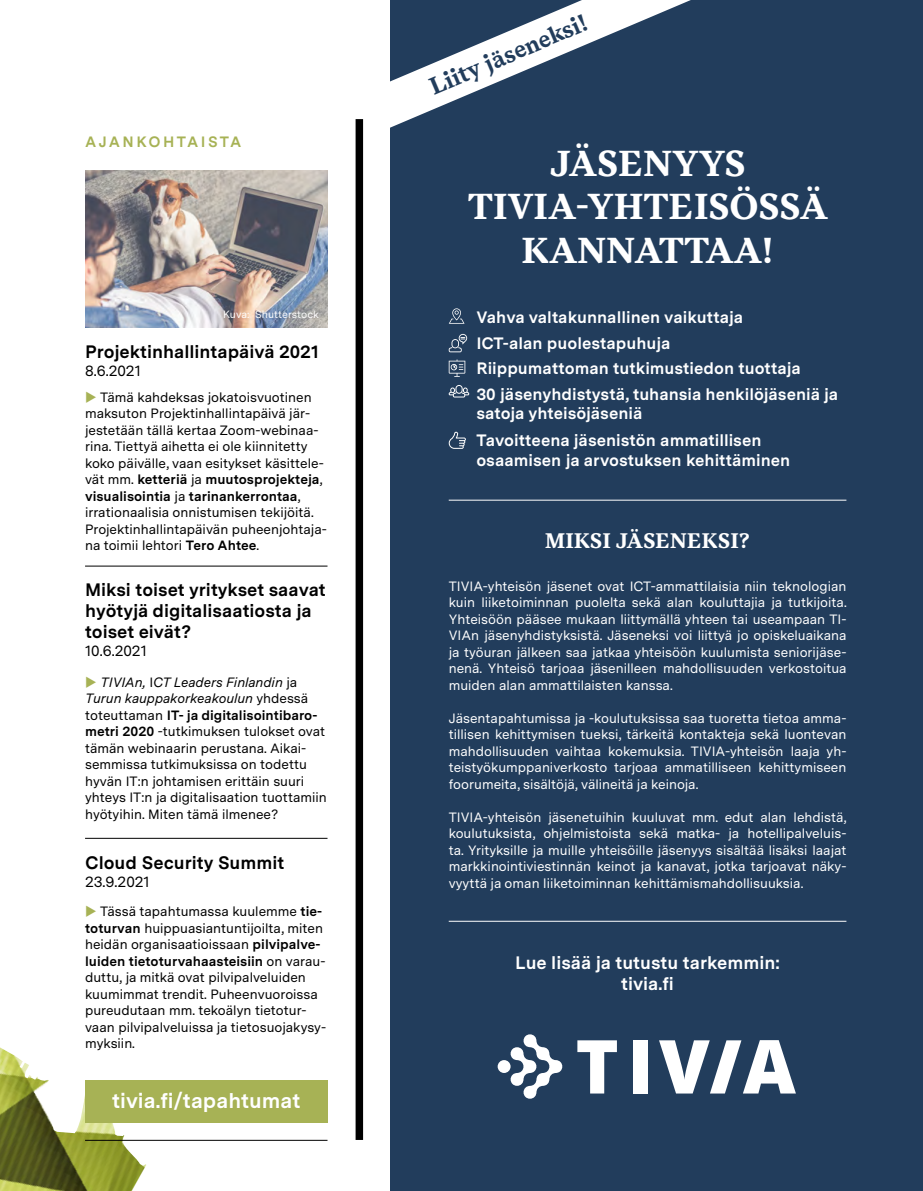
<style>
.page{position:relative;width:923px;height:1191px;background:#fff}
.page>*{position:absolute;margin:0;border:0;box-sizing:border-box;transform-origin:0 0}
.t1{font:700 36px/43.2px "Messina Serif";letter-spacing:.01em;color:#fff;text-align:center}
.t2{font:700 24px "Messina Serif";color:#223d5c}
.t3{font:700 21px "Messina Sans";color:#fff}
.t4{font:700 21px "Messina Serif";letter-spacing:.01em;color:#fff}
.t5{font:700 18px/21px "Messina Sans";color:#000}
.t6{font:700 18px/21.6px "Messina Sans";color:#fff;text-align:center}
.t7{font:700 16.5px/25.5px "Messina Sans";color:#fff}
.t8{font:15px "Messina Sans";color:#000}
.t9{font:700 15px "Messina Sans";letter-spacing:.16em;color:#a7b255}
.t10{font:13.5px/16.5px "Messina Sans";color:#fff;text-align:justify}
.t11{font:13.5px/16.5px "Messina Sans";color:#000}
.t12{font:10.5px "Messina Sans";color:#fff}
.s1{color:#a7b255}
.s2{font-weight:700}
.s3{font-style:italic}
</style>
<div class="page">
<img style="left:0;top:1047px;width:146px;height:144px">
<div style="left:391px;top:0;width:532px;height:1191px;background:#223d5c"></div>
<div style="left:355px;top:119px;width:8px;height:1021px;background:#000"></div>
<svg style="left:361px;top:0;width:330px;height:133px"></svg>
<svg style="left:449px;top:385px;width:20px;height:12px"></svg>
<svg style="left:449px;top:334px;width:18px;height:18px"></svg>
<svg style="left:449px;top:359px;width:16px;height:18px"></svg>
<svg style="left:449px;top:308px;width:15px;height:16px"></svg>
<svg style="left:449px;top:432px;width:17px;height:17px"></svg>
<hr style="left:449px;top:500px;width:397px;height:1px;background:#fff">
<hr style="left:449px;top:921px;width:397px;height:1px;background:#fff">
<hr style="left:85px;top:1140px;width:242px;height:1px;background:#000">
<svg style="left:577px;top:1040px;width:40px;height:53px"></svg>
<div style="left:633px;top:1040px;width:14px;height:53px;background:#fff"></div>
<svg style="left:659px;top:1040px;width:137px;height:53px"></svg>
<svg style="left:497px;top:1034px;width:66px;height:65px"></svg>
<hr style="left:85px;top:566px;width:242px;height:1px;background:#000">
<hr style="left:85px;top:838px;width:242px;height:1px;background:#000">
<div style="left:85px;top:1080px;width:242px;height:43px;background:#a7b255"></div>
<img style="left:85px;top:170px;width:242px;height:157px">
<p class="t9" style="left:85px;top:131px;width:158px">AJANKOHTAISTA</p>
<p class="t12" style="left:223px;top:307px;width:97px">Kuva: Shutterstock</p>
<h3 class="t5" style="left:85px;top:340px;width:235px">Projektinhallintapäivä 2021</h3>
<p class="t8" style="left:85px;top:360px;width:57px">8.6.2021</p>
<p class="t11" style="left:85px;top:388px;width:243px"><span class="s1">◆</span> Tämä kahdeksas jokatoisvuotinen maksuton Projektinhallintapäivä jär&shy;jestetään tällä kertaa Zoom-webinaa&shy;rina. Tiettyä aihetta ei ole kiinnitetty koko päivälle, vaan esitykset käsittele&shy;vät mm. <span class="s2">ketteriä</span> ja <span class="s2">muutosprojekteja</span>, <span class="s2">visualisointia</span> ja <span class="s2">tarinankerrontaa</span>, irrationaalisia onnistumisen tekijöitä.<br>Projektinhallintapäivän puheenjohtaja&shy;na toimii lehtori <span class="s2">Tero Ahtee</span>.</p>
<h3 class="t5" style="left:85px;top:578px;width:242px">Miksi toiset yritykset saavat hyötyjä digitalisaatiosta ja toiset eivät?</h3>
<p class="t8" style="left:85px;top:640px;width:63px">10.6.2021</p>
<p class="t11" style="left:85px;top:673px;width:243px"><span class="s1">◆</span> <span class="s3">TIVIAn,</span> I<span class="s3">CT Leaders Finlandin</span> ja <span class="s3">Turun kauppakorkeakoulun</span> yhdessä toteuttaman <span class="s2">IT- ja digitalisointibaro&shy;metri 2020</span> -tutkimuksen tulokset ovat tämän webinaarin perustana. Aikai&shy;semmissa tutkimuksissa on todettu hyvän IT:n johtamisen erittäin suuri yhteys IT:n ja digitalisaation tuottamiin hyötyihin. Miten tämä ilmenee?</p>
<h3 class="t5" style="left:85px;top:851px;width:201px">Cloud Security Summit</h3>
<p class="t8" style="left:85px;top:870px;width:66px">23.9.2021</p>
<p class="t11" style="left:85px;top:903px;width:243px"><span class="s1">◆</span> Tässä tapahtumassa kuulemme <span class="s2">tie&shy;toturvan</span> huippuasiantuntijoilta, miten heidän organisaatioissaan <span class="s2">pilvipalve&shy;luiden tietoturvahaasteisiin</span> on varau&shy;duttu, ja mitkä ovat pilvipalveluiden kuumimmat trendit. Puheenvuoroissa pureudutaan mm. tekoälyn tietotur&shy;vaan pilvipalveluissa ja tietosuojakysy&shy;myksiin.</p>
<h3 class="t3" style="left:112px;top:1084px;width:190px">tivia.fi/tapahtumat</h3>
<h2 class="t2" style="left:424px;top:70px;width:170px;rotate:-23deg">Liity jäseneksi!</h2>
<h1 class="t1" style="left:468px;top:142px;width:361px">JÄSENYYS<br>TIVIA-YHTEISÖSSÄ<br>KANNATTAA!</h1>
<p class="t7" style="left:476px;top:304px;width:326px">Vahva valtakunnallinen vaikuttaja<br>ICT-alan puolestapuhuja<br>Riippumattoman tutkimustiedon tuottaja</p>
<p class="t7" style="left:476px;top:383px;width:363px;line-height:19.5px">30 jäsenyhdistystä, tuhansia henkilöjäseniä ja satoja yhteisöjäseniä</p>
<p class="t7" style="left:476px;top:430px;width:315px;line-height:19.5px">Tavoitteena jäsenistön ammatillisen osaamisen ja arvostuksen kehittäminen</p>
<h3 class="t4" style="left:545px;top:524px;width:206px">MIKSI JÄSENEKSI?</h3>
<p class="t10" style="left:449px;top:577px;width:399px">TIVIA-yhteisön jäsenet ovat ICT-ammattilaisia niin teknologian kuin liiketoiminnan puolelta sekä alan kouluttajia ja tutkijoita.<br>Yhteisöön pääsee mukaan liittymällä yhteen tai useampaan TI-VIAn jäsenyhdistyksistä. Jäseneksi voi liittyä jo opiskeluaikana ja työuran jälkeen saa jatkaa yhteisöön kuulumista seniorijäse&shy;nenä. Yhteisö tarjoaa jäsenilleen mahdollisuuden verkostoitua muiden alan ammattilaisten kanssa.</p>
<p class="t10" style="left:449px;top:709px;width:399px">Jäsentapahtumissa ja -koulutuksissa saa tuoretta tietoa amma&shy;tillisen kehittymisen tueksi, tärkeitä kontakteja sekä luontevan mahdollisuuden vaihtaa kokemuksia. TIVIA-yhteisön laaja yh&shy;teistyökumppaniverkosto tarjoaa ammatilliseen kehittymiseen foorumeita, sisältöjä, välineitä ja keinoja.</p>
<p class="t10" style="left:449px;top:808px;width:399px">TIVIA-yhteisön jäsenetuihin kuuluvat mm. edut alan lehdistä, koulutuksista, ohjelmistoista sekä matka- ja hotellipalveluis&shy;ta. Yrityksille ja muille yhteisöille jäsenyys sisältää lisäksi laajat markkinointiviestinnän keinot ja kanavat, jotka tarjoavat näky&shy;vyyttä ja oman liiketoiminnan kehittämismahdollisuuksia.</p>
<h3 class="t6" style="left:515px;top:950px;width:266px">Lue lisää ja tutustu tarkemmin: tivia.fi</h3>
</div>
